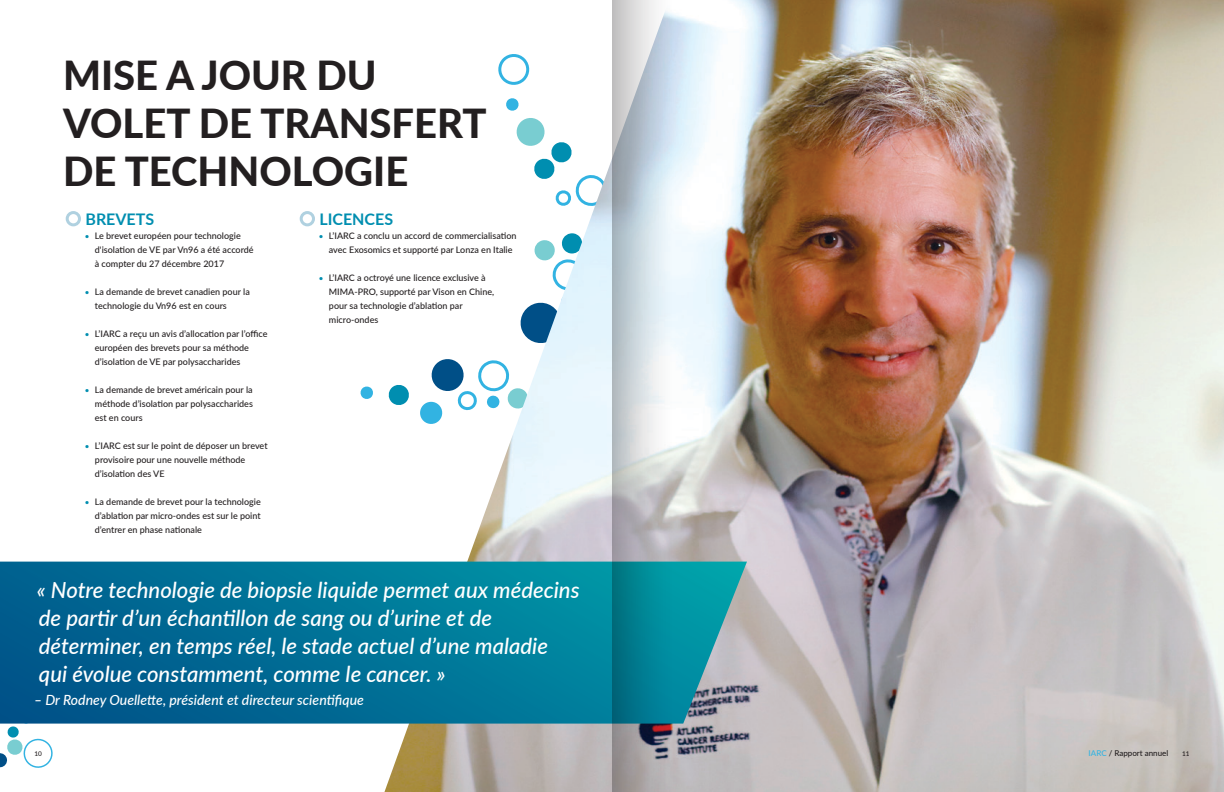
<style>
.page{position:relative;width:1224px;height:792px;background:#fff}
.page>*{position:absolute;margin:0;border:0;box-sizing:border-box;transform-origin:0 0}
.t1{font:800 40px/48px "Lato";color:#231f20}
.t2{font:italic 500 22.1px/28.2px "Lato";color:#fff}
.t3{font:700 16px "Lato";color:#008eb0}
.t4{font:italic 500 14px "Lato";color:#fff}
.t5{font:500 9px/14px "Lato";color:#231f20}
.t6{font:500 8px "Lato";color:#231f20}
.t7{font:500 6.5px "Lato";color:#231f20}
.s1{font-size:8px;color:#008eb0}
.s2{color:#32b3e2}
</style>
<div class="page">
<svg style="left:360px;top:386px;width:13px;height:13px"></svg>
<img style="left:384px;top:0;width:840px;height:792px">
<svg style="left:0;top:726px;width:53px;height:42px"></svg>
<div style="left:66px;top:211px;width:15px;height:15px;border:3px solid #b0d1e0;border-radius:50%"></div>
<div style="left:300px;top:211px;width:15px;height:15px;border:3px solid #b0d1e0;border-radius:50%"></div>
<svg style="left:0;top:562px;width:747px;height:162px;background:#077397"></svg>
<svg style="left:612px;top:0;width:101px;height:792px"></svg>
<h1 class="t1" style="left:63px;top:49px;width:425px">MISE A JOUR DU<br>VOLET DE TRANSFERT<br>DE TECHNOLOGIE</h1>
<h3 class="t3" style="left:86px;top:207px;width:70px">BREVETS</h3>
<p class="t5" style="left:95px;top:228px;width:160px;text-indent:-10px"><span class="s1">•</span> Le brevet européen pour technologie d'isolation de VE par Vn96 a été accordé à compter du 27 décembre 2017</p>
<p class="t5" style="left:95px;top:284px;width:156px;text-indent:-10px"><span class="s1">•</span> La demande de brevet canadien pour la technologie du Vn96 est en cours</p>
<p class="t5" style="left:95px;top:326px;width:174px;text-indent:-10px"><span class="s1">•</span> L’IARC a reçu un avis d’allocation par l’office européen des brevets pour sa méthode d’isolation de VE par polysaccharides</p>
<p class="t5" style="left:95px;top:382px;width:160px;text-align:justify;text-indent:-10px"><span class="s1">•</span> La demande de brevet américain pour la méthode d’isolation par polysaccharides est en cours</p>
<p class="t5" style="left:95px;top:438px;width:174px;text-indent:-10px"><span class="s1">•</span> L’IARC est sur le point de déposer un brevet provisoire pour une nouvelle méthode d’isolation des VE</p>
<p class="t5" style="left:95px;top:494px;width:168px;text-align:justify;text-indent:-10px"><span class="s1">•</span> La demande de brevet pour la technologie d’ablation par micro-ondes est sur le point d’entrer en phase nationale</p>
<h3 class="t3" style="left:320px;top:207px;width:75px">LICENCES</h3>
<p class="t5" style="left:329px;top:228px;width:189px;text-indent:-10px"><span class="s1">•</span> L’IARC a conclu un accord de commercialisation avec Exosomics et supporté par Lonza en Italie</p>
<p class="t5" style="left:329px;top:270px;width:167px;text-indent:-10px"><span class="s1">•</span> L’IARC a octroyé une licence exclusive à<br>MIMA-PRO, supporté par Vison en Chine, pour sa technologie d’ablation par micro-ondes</p>
<h2 class="t2" style="left:37px;top:574px;width:544px">« Notre technologie de biopsie liquide permet aux médecins de partir d’un échantillon de sang ou d’urine et de déterminer, en temps réel, le stade actuel d’une maladie qui évolue constamment, comme le cancer. »</h2>
<h3 class="t4" style="left:34px;top:690px;width:331px">– Dr Rodney Ouellette, président et directeur scientifique</h3>
<p class="t7" style="left:34px;top:749px;width:9px">10</p>
<p class="t6" style="left:1089px;top:747px;width:81px"><span class="s2">IARC</span> / Rapport annuel</p>
<p class="t7" style="left:1182px;top:749px;width:9px">11</p>
</div>
